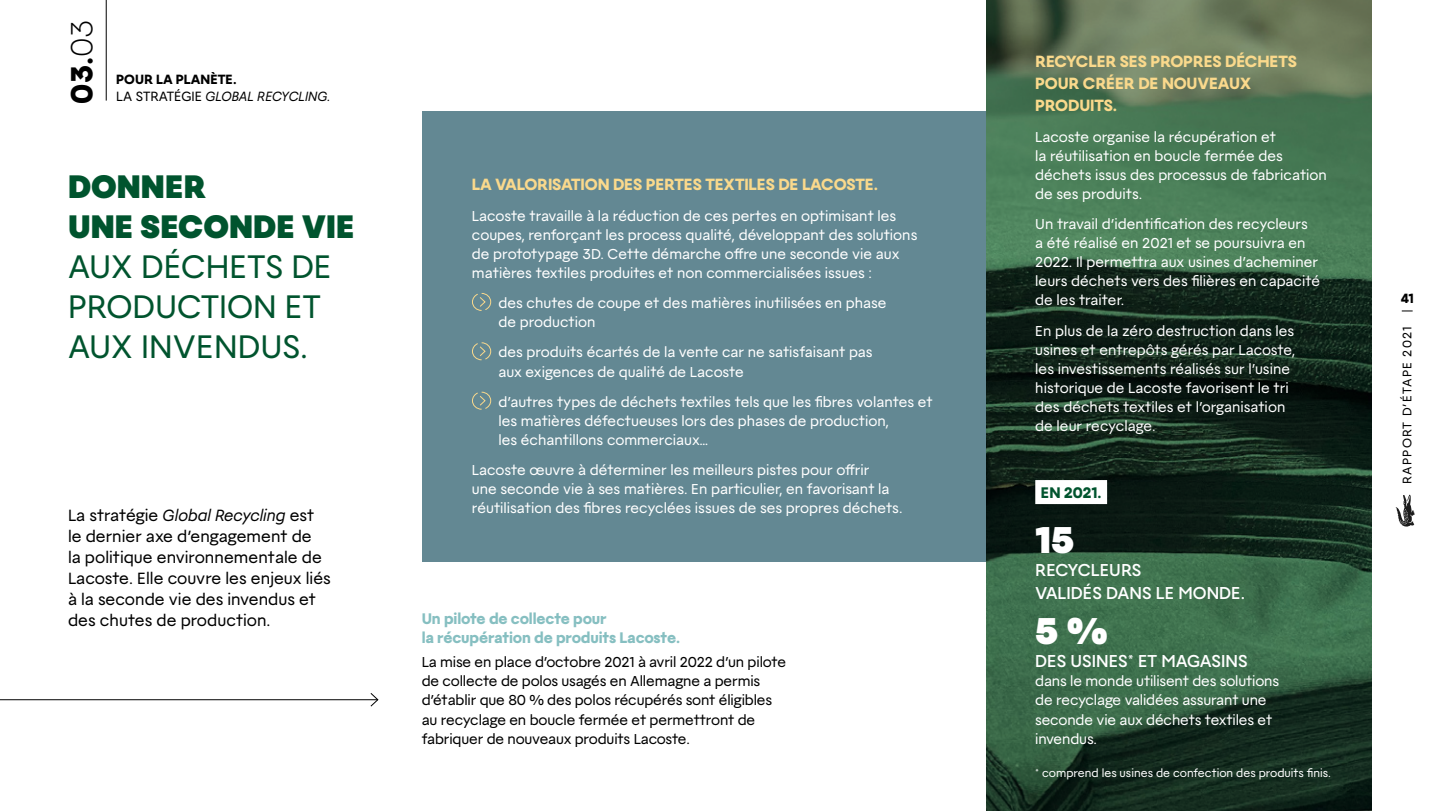
<style>
.page{position:relative;width:1440px;height:811px;background:#fff}
.page>*{position:absolute;margin:0;border:0;box-sizing:border-box;transform-origin:0 0}
.t1{font:900 39px "Lacoste";color:#fff}
.t2{font:34px/40px "Lacoste";color:#00542e}
.t3{font:900 34px/40px "Lacoste";color:#00542e}
.t4{font:800 32px "Lacoste";color:#000}
.t5{font:500 18px/23px "Lacoste";color:#fff}
.t6{font:17px/21px "Lacoste";color:#000}
.t7{font:800 17px/22px "Lacoste";letter-spacing:-.01em;color:#fad98c}
.t8{font:800 16px/19px "Lacoste";letter-spacing:-.01em;color:#86bfc1}
.t9{font:800 16px "Lacoste";color:#00542e}
.t10{font:15px/19px "Lacoste";color:#fff}
.t11{font:15px/19px "Lacoste";letter-spacing:-.01em;color:#000}
.t12{font:italic 14px/16.8px "Lacoste";color:#000}
.t13{font:800 14px "Lacoste";color:#000}
.t14{font:13px "Lacoste";letter-spacing:.09em;color:#000}
.t15{font:12px "Lacoste";color:#fff}
.s1{font-weight:300}
.s2{font-weight:800;font-style:normal}
.s3{font-style:normal}
.s4{font-style:italic}
</style>
<div class="page">
<div style="left:422px;top:111px;width:564px;height:450px;background:#638893"></div>
<svg style="left:986px;top:0;width:386px;height:810px;background:#305139"></svg>
<svg style="left:1396px;top:494px;width:19px;height:32px"></svg>
<svg style="left:472px;top:293px;width:20px;height:18px"></svg>
<svg style="left:472px;top:342px;width:20px;height:18px"></svg>
<svg style="left:472px;top:391px;width:20px;height:19px"></svg>
<hr style="left:0;top:698px;width:378px;height:1px;background:#000">
<svg style="left:369px;top:693px;width:10px;height:14px"></svg>
<hr style="left:106px;top:0;width:1px;height:100px;background:#000">
<div style="left:1035px;top:480px;width:72px;height:24px;background:#fff"></div>
<h3 class="t4" style="left:62px;top:103px;width:85px;rotate:-90deg">03.<span class="s1">03</span></h3>
<p class="t12" style="left:116px;top:70px;width:216px"><span class="s2">POUR LA PLANÈTE.<br></span><span class="s3">LA STRATÉGIE</span> GLOBAL RECYCLING.</p>
<h2 class="t3" style="left:68px;top:166px;width:288px">DONNER<br>UNE SECONDE VIE</h2>
<h2 class="t2" style="left:68px;top:245px;width:265px">AUX DÉCHETS DE<br>PRODUCTION ET<br>AUX INVENDUS.</h2>
<p class="t6" style="left:68px;top:504px;width:264px">La stratégie <span class="s4">Global Recycling</span> est le dernier axe d’engagement de<br>la politique environnementale de<br>Lacoste. Elle couvre les enjeux liés à la seconde vie des invendus et des chutes de production.</p>
<p class="t7" style="left:472px;top:173px;width:408px">LA VALORISATION DES PERTES TEXTILES DE LACOSTE.</p>
<p class="t10" style="left:472px;top:205px;width:447px">Lacoste travaille à la réduction de ces pertes en optimisant les coupes, renforçant les process qualité, développant des solutions de prototypage 3D. Cette démarche offre une seconde vie aux matières textiles produites et non commercialisées issues :</p>
<p class="t10" style="left:498px;top:293px;width:390px">des chutes de coupe et des matières inutilisées en phase de production</p>
<p class="t10" style="left:498px;top:342px;width:376px">des produits écartés de la vente car ne satisfaisant pas aux exigences de qualité de Lacoste</p>
<p class="t10" style="left:498px;top:391px;width:436px">d’autres types de déchets textiles tels que les fibres volantes et les matières défectueuses lors des phases de production,<br>les échantillons commerciaux…</p>
<p class="t10" style="left:472px;top:460px;width:432px">Lacoste œuvre à déterminer les meilleurs pistes pour offrir<br>une seconde vie à ses matières. En particulier, en favorisant la réutilisation des fibres recyclées issues de ses propres déchets.</p>
<p class="t8" style="left:422px;top:608px;width:260px">Un pilote de collecte pour<br>la récupération de produits Lacoste.</p>
<p class="t11" style="left:422px;top:652px;width:366px">La mise en place d’octobre 2021 à avril 2022 d’un pilote de collecte de polos usagés en Allemagne a permis d’établir que 80 % des polos récupérés sont éligibles au recyclage en boucle fermée et permettront de fabriquer de nouveaux produits Lacoste.</p>
<p class="t7" style="left:1035px;top:50px;width:263px">RECYCLER SES PROPRES DÉCHETS<br>POUR CRÉER DE NOUVEAUX<br>PRODUITS.</p>
<p class="t10" style="left:1035px;top:127px;width:293px">Lacoste organise la récupération et<br>la réutilisation en boucle fermée des déchets issus des processus de fabrication de ses produits.</p>
<p class="t10" style="left:1035px;top:214px;width:286px">Un travail d’identification des recycleurs<br>a été réalisé en 2021 et se poursuivra en 2022. Il permettra aux usines d’acheminer leurs déchets vers des filières en capacité de les traiter.</p>
<p class="t10" style="left:1035px;top:320px;width:262px">En plus de la zéro destruction dans les usines et entrepôts gérés par Lacoste, les investissements réalisés sur l’usine historique de Lacoste favorisent le tri des déchets textiles et l’organisation de leur recyclage.</p>
<p class="t9" style="left:1041px;top:482px;width:62px">EN 2021.</p>
<h1 class="t1" style="left:1035px;top:516px;width:41px">15</h1>
<p class="t5" style="left:1035px;top:557px;width:211px">RECYCLEURS<br>VALIDÉS DANS LE MONDE.</p>
<h1 class="t1" style="left:1035px;top:607px;width:74px">5 %</h1>
<p class="t5" style="left:1035px;top:649px;width:214px">DES USINES* ET MAGASINS</p>
<p class="t10" style="left:1035px;top:671px;width:246px">dans le monde utilisent des solutions de recyclage validées assurant une seconde vie aux déchets textiles et invendus.</p>
<p class="t15" style="left:1035px;top:765px;width:297px">* comprend les usines de confection des produits finis.</p>
<p class="t13" style="left:1401px;top:290px;width:15px">41</p>
<p class="t14" style="left:1399px;top:483px;width:159px;rotate:-90deg">RAPPORT D’ÉTAPE 2021</p>
</div>
